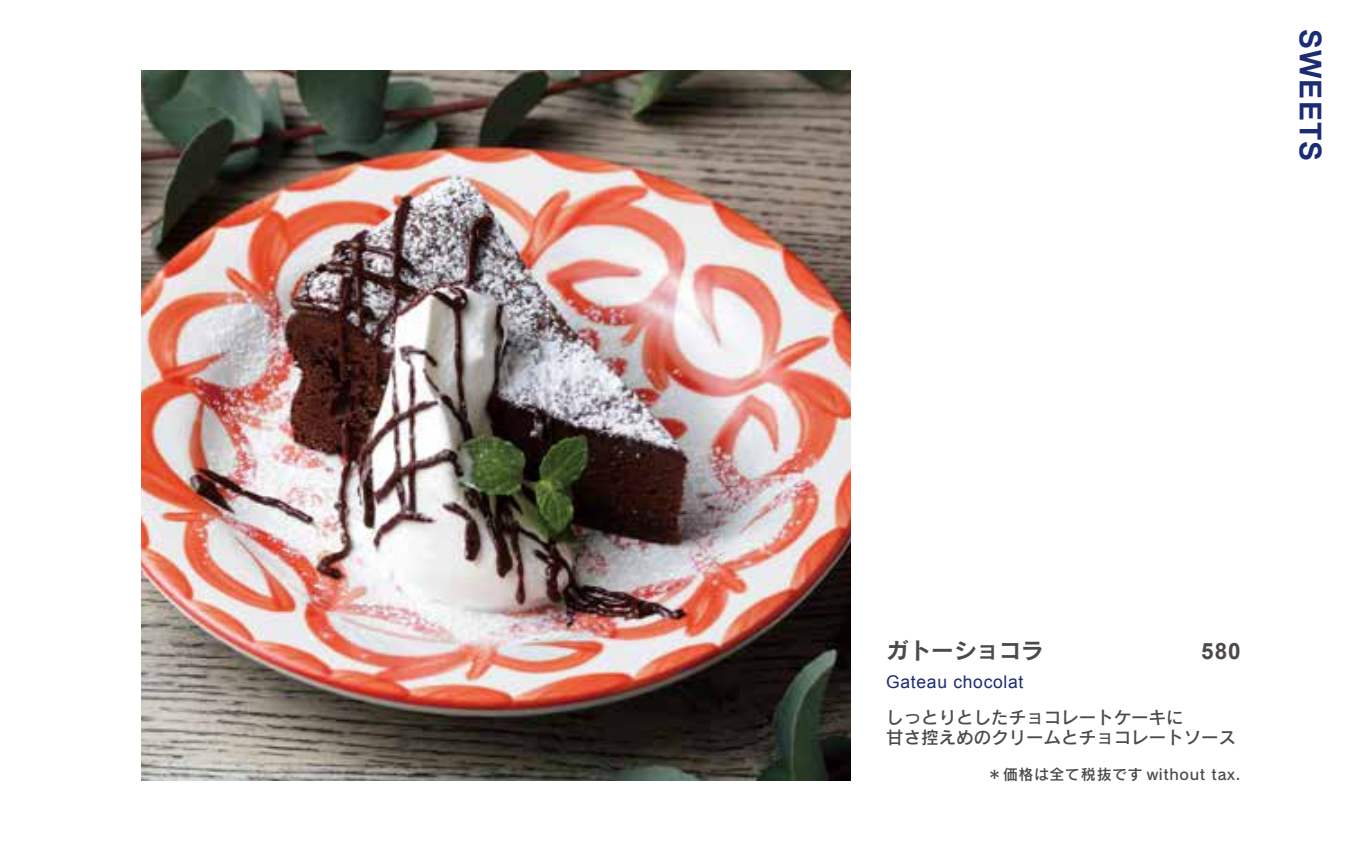
<style>
.page{position:relative;width:1347px;height:851px;background:#fff}
.page>*{position:absolute;margin:0;border:0;box-sizing:border-box;transform-origin:0 0}
.t1{font:700 30px "Arial";letter-spacing:.04em;color:#1b2c75}
.t2{font:22.5px "Rodin Pro B";color:#4c4948}
.t3{font:700 22.5px "Arial";color:#4c4948}
.t4{font:17.5px/20.8px "Rodin Pro DB";color:#4c4948}
.t5{font:17.5px "Arial";letter-spacing:.04em;color:#1b2c75}
.t6{font:15px "Rodin Pro DB";letter-spacing:.04em;color:#4c4948}
</style>
<div class="page">
<img style="left:142px;top:71px;width:708px;height:709px">
<h1 class="t1" style="left:1329px;top:29px;width:134px;rotate:90deg">SWEETS</h1>
<p class="t2" style="left:886px;top:635px;width:159px">ガトーショコラ</p>
<p class="t5" style="left:886px;top:669px;width:139px">Gateau chocolat</p>
<p class="t3" style="left:1201px;top:636px;width:41px">580</p>
<p class="t4" style="left:886px;top:706px;width:351px">しっとりとしたチョコレートケーキに<br>甘さ控えめのクリームとチョコレートソース</p>
<p class="t6" style="left:987px;top:764px;width:255px">＊価格は全て税抜です without tax.</p>
</div>
